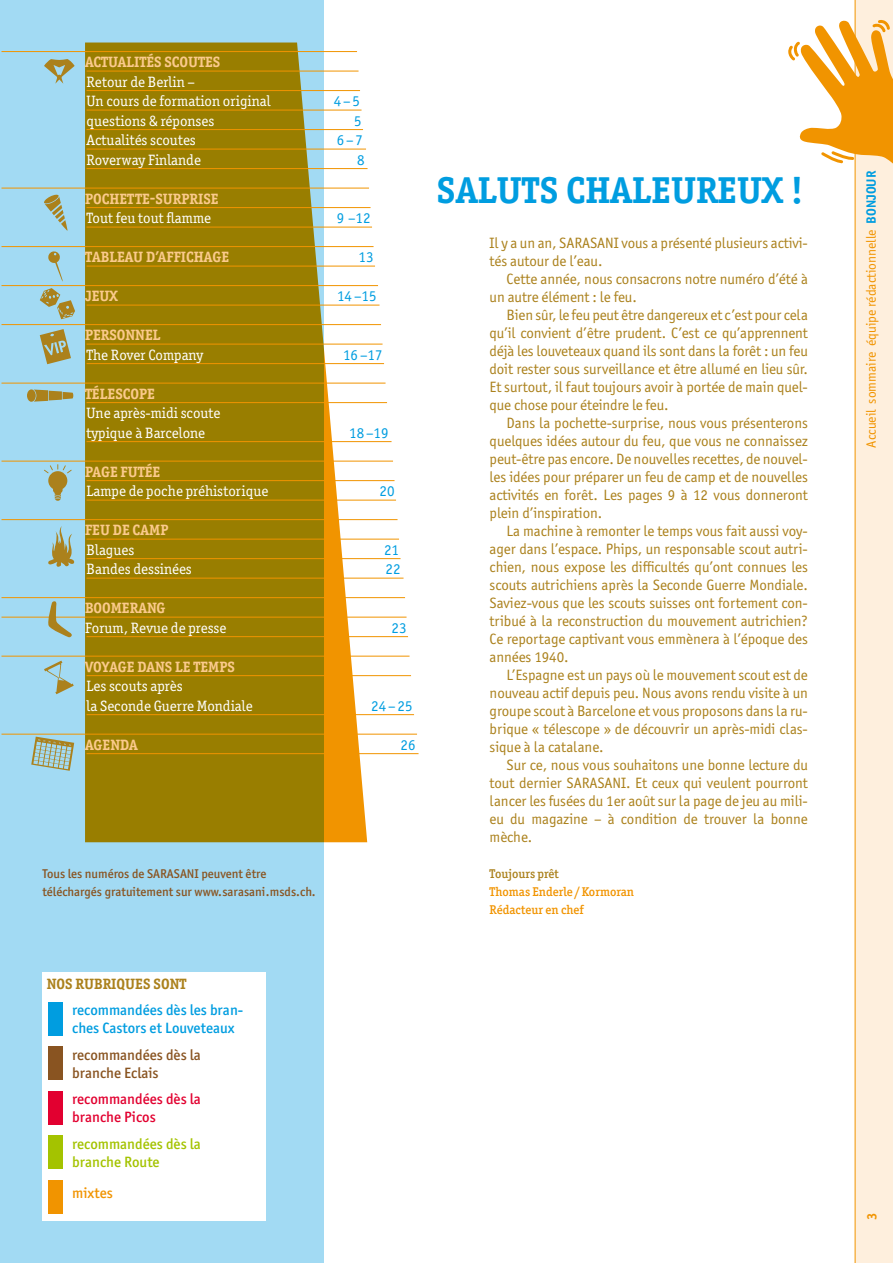
<style>
.page{position:relative;width:893px;height:1263px;background:#fff}
.page>*{position:absolute;margin:0;border:0;box-sizing:border-box;transform-origin:0 0}
.t1{font:700 37.5px "Officina Serif ITC Pro";letter-spacing:.075em;color:#009de0}
.t2{font:15px/18px "Officina Sans ITC Pro";letter-spacing:-.005em;color:#ab811c;text-align:justify}
.t3{font:15px/19.5px "Officina Serif ITC Pro";color:#fff}
.t4{font:700 15px "Officina Serif ITC Pro";letter-spacing:.075em;color:#fbca8c}
.t5{font:500 15px/18px "Officina Sans ITC Pro";color:#009de0}
.t6{font:15px "Officina Serif ITC Pro";color:#009de0}
.t7{font:500 15px/18px "Officina Sans ITC Pro";color:#895421}
.t8{font:500 15px/18px "Officina Sans ITC Pro";color:#e20030}
.t9{font:500 15px/18px "Officina Sans ITC Pro";color:#a4c300}
.t10{font:700 15px "Officina Serif ITC Pro";letter-spacing:.03em;color:#fbca8c}
.t11{font:700 15px "Officina Serif ITC Pro";letter-spacing:.04em;color:#ab811c}
.t12{font:500 15px "Officina Sans ITC Pro";color:#f19400}
.t13{font:13.5px "Officina Sans ITC Pro";color:#f19400}
.t14{font:700 13.5px "Officina Sans ITC Pro";color:#f19400}
.t15{font:500 12.75px/18px "Officina Sans ITC Pro";color:#895421}
.t16{font:500 12.75px/18px "Officina Serif ITC Pro";color:#f19400}
.t17{font:500 12.75px "Officina Serif ITC Pro";color:#ab811c}
.s1{font-weight:700;color:#009de0}
</style>
<div class="page">
<div style="left:855px;top:0;width:38px;height:1263px;background:#feefdd"></div>
<svg style="left:788px;top:19px;width:105px;height:147px"></svg>
<div style="left:0;top:0;width:323px;height:1263px;background:#a2daf3"></div>
<svg style="left:85px;top:43px;width:282px;height:799px;background:#a88e1e"></svg>
<hr style="left:2px;top:51px;width:355px;height:1px;background:#f19400">
<hr style="left:87px;top:71px;width:272px;height:1px;background:#f19400">
<hr style="left:87px;top:90px;width:273px;height:1px;background:#f19400">
<hr style="left:87px;top:110px;width:275px;height:1px;background:#f19400">
<hr style="left:87px;top:129px;width:276px;height:1px;background:#f19400">
<hr style="left:87px;top:149px;width:279px;height:1px;background:#f19400">
<hr style="left:87px;top:168px;width:281px;height:1px;background:#f19400">
<hr style="left:2px;top:188px;width:367px;height:1px;background:#f19400">
<hr style="left:87px;top:207px;width:284px;height:1px;background:#f19400">
<hr style="left:87px;top:227px;width:285px;height:1px;background:#f19400">
<hr style="left:2px;top:246px;width:372px;height:1px;background:#f19400">
<hr style="left:87px;top:266px;width:288px;height:1px;background:#f19400">
<hr style="left:2px;top:285px;width:376px;height:1px;background:#f19400">
<hr style="left:87px;top:305px;width:293px;height:1px;background:#f19400">
<hr style="left:2px;top:324px;width:379px;height:1px;background:#f19400">
<hr style="left:87px;top:344px;width:296px;height:1px;background:#f19400">
<hr style="left:87px;top:363px;width:297px;height:1px;background:#f19400">
<hr style="left:2px;top:383px;width:384px;height:1px;background:#f19400">
<hr style="left:87px;top:402px;width:300px;height:1px;background:#f19400">
<hr style="left:87px;top:441px;width:305px;height:1px;background:#f19400">
<hr style="left:2px;top:461px;width:391px;height:1px;background:#f19400">
<hr style="left:87px;top:480px;width:308px;height:1px;background:#f19400">
<hr style="left:87px;top:500px;width:309px;height:1px;background:#f19400">
<hr style="left:2px;top:519px;width:396px;height:1px;background:#f19400">
<hr style="left:87px;top:539px;width:312px;height:1px;background:#f19400">
<hr style="left:87px;top:558px;width:314px;height:1px;background:#f19400">
<hr style="left:87px;top:578px;width:317px;height:1px;background:#f19400">
<hr style="left:2px;top:597px;width:403px;height:1px;background:#f19400">
<hr style="left:2px;top:617px;width:405px;height:1px;background:#f19400">
<hr style="left:87px;top:636px;width:321px;height:1px;background:#f19400">
<hr style="left:2px;top:656px;width:408px;height:1px;background:#f19400">
<hr style="left:87px;top:675px;width:324px;height:1px;background:#f19400">
<hr style="left:87px;top:714px;width:327px;height:1px;background:#f19400">
<hr style="left:2px;top:734px;width:415px;height:1px;background:#f19400">
<hr style="left:87px;top:753px;width:332px;height:1px;background:#f19400">
<svg style="left:44px;top:59px;width:31px;height:25px"></svg>
<svg style="left:44px;top:194px;width:24px;height:37px"></svg>
<svg style="left:48px;top:251px;width:15px;height:31px"></svg>
<svg style="left:40px;top:288px;width:35px;height:31px"></svg>
<svg style="left:40px;top:329px;width:31px;height:35px"></svg>
<div style="left:27px;top:389px;width:9px;height:13px;background:#ab811c;border-radius:50%"></div>
<svg style="left:34px;top:390px;width:39px;height:12px"></svg>
<svg style="left:44px;top:464px;width:28px;height:37px"></svg>
<svg style="left:48px;top:526px;width:26px;height:41px"></svg>
<svg style="left:47px;top:601px;width:25px;height:37px"></svg>
<svg style="left:44px;top:661px;width:30px;height:33px"></svg>
<svg style="left:31px;top:737px;width:43px;height:34px"></svg>
<div style="left:43px;top:972px;width:223px;height:248px;background:#fff"></div>
<div style="left:48px;top:1002px;width:14px;height:33px;background:#009de0"></div>
<div style="left:48px;top:1046px;width:14px;height:34px;background:#895421"></div>
<div style="left:48px;top:1091px;width:14px;height:34px;background:#e20030"></div>
<div style="left:48px;top:1135px;width:14px;height:34px;background:#a4c300"></div>
<div style="left:48px;top:1180px;width:14px;height:34px;background:#f19400"></div>
<p class="t4" style="left:85px;top:53px;width:122px">ACTUALITÉS SCOUTES</p>
<p class="t3" style="left:87px;top:72px;width:186px">Retour de Berlin –<br>Un cours de formation original</p>
<p class="t6" style="left:334px;top:92px;width:28px">4–5</p>
<p class="t3" style="left:87px;top:111px;width:129px">questions &amp; réponses</p>
<p class="t6" style="left:354px;top:112px;width:9px">5</p>
<p class="t3" style="left:87px;top:130px;width:111px">Actualités scoutes</p>
<p class="t6" style="left:337px;top:131px;width:28px">6–7</p>
<p class="t3" style="left:87px;top:150px;width:116px">Roverway Finlande</p>
<p class="t6" style="left:357px;top:151px;width:9px">8</p>
<p class="t4" style="left:85px;top:189px;width:43px">POCHETTE</p>
<p class="t4" style="left:150px;top:189px;width:62px">-SURPRISE</p>
<p class="t3" style="left:87px;top:208px;width:126px">Tout feu tout flamme</p>
<p class="t6" style="left:337px;top:209px;width:35px">9 –12</p>
<p class="t10" style="left:85px;top:248px;width:145px">TABLEAU D’AFFICHAGE</p>
<p class="t6" style="left:359px;top:248px;width:16px">13</p>
<p class="t4" style="left:85px;top:287px;width:34px">JEUX</p>
<p class="t6" style="left:337px;top:287px;width:41px">14–15</p>
<p class="t4" style="left:85px;top:326px;width:51px">PERSONNEL</p>
<p class="t3" style="left:87px;top:345px;width:118px">The Rover Company</p>
<p class="t6" style="left:343px;top:346px;width:41px">16–17</p>
<p class="t4" style="left:85px;top:384px;width:70px">TÉLESCOPE</p>
<p class="t3" style="left:87px;top:403px;width:135px">Une après-midi scoute typique à Barcelone</p>
<p class="t6" style="left:349px;top:424px;width:41px">18–19</p>
<p class="t4" style="left:85px;top:462px;width:76px">PAGE FUTÉE</p>
<p class="t3" style="left:87px;top:481px;width:183px">Lampe de poche préhistorique</p>
<p class="t6" style="left:380px;top:482px;width:16px">20</p>
<p class="t4" style="left:85px;top:521px;width:85px">FEU DE CAMP</p>
<p class="t3" style="left:87px;top:540px;width:49px">Blagues</p>
<p class="t6" style="left:384px;top:541px;width:16px">21</p>
<p class="t3" style="left:87px;top:559px;width:107px">Bandes dessinées</p>
<p class="t6" style="left:386px;top:560px;width:16px">22</p>
<p class="t4" style="left:85px;top:599px;width:82px">BOOMERANG</p>
<p class="t3" style="left:85px;top:618px;width:143px">Forum, Revue de presse</p>
<p class="t6" style="left:392px;top:619px;width:16px">23</p>
<p class="t4" style="left:85px;top:657px;width:150px">VOYAGE DANS LE TEMPS</p>
<p class="t3" style="left:87px;top:676px;width:168px">Les scouts après<br>la Seconde Guerre Mondiale</p>
<p class="t6" style="left:371px;top:697px;width:43px">24–25</p>
<p class="t4" style="left:85px;top:735px;width:53px">AGENDA</p>
<p class="t6" style="left:401px;top:736px;width:16px">26</p>
<p class="t15" style="left:43px;top:865px;width:275px">Tous les numéros de SARASANI peuvent être téléchargés gratuitement sur www.sarasani.msds.ch.</p>
<h1 class="t1" style="left:437px;top:167px;width:368px">SALUTS CHALE UREUX !</h1>
<p class="t2" style="left:490px;top:234px;width:320px">Il y a un an, SARASANI vous a présenté plusieurs activi&shy;tés autour de l’eau.</p>
<p class="t2" style="left:490px;top:270px;width:320px;text-indent:17px">Cette année, nous consacrons notre numéro d’été à un autre élément : le feu.</p>
<p class="t2" style="left:490px;top:306px;width:320px;text-indent:17px">Bien sûr, le feu peut être dangereux et c’est pour cela qu’il convient d’être prudent. C’est ce qu’apprennent déjà les louveteaux quand ils sont dans la forêt : un feu doit rester sous surveillance et être allumé en lieu sûr.<br>Et surtout, il faut toujours avoir à portée de main quel&shy;que chose pour éteindre le feu.</p>
<p class="t2" style="left:490px;top:414px;width:320px;text-indent:17px">Dans la pochette-surprise, nous vous présenterons quelques idées autour du feu, que vous ne connaissez peut-être pas encore. De nouvelles recettes, de nouvel&shy;les idées pour préparer un feu de camp et de nouvelles activités en forêt. Les pages 9 à 12 vous donneront plein d’inspiration.</p>
<p class="t2" style="left:490px;top:522px;width:320px;text-indent:17px">La machine à remonter le temps vous fait aussi voy&shy;ager dans l’espace. Phips, un responsable scout autri&shy;chien, nous expose les difficultés qu’ont connues les scouts autrichiens après la Seconde Guerre Mondiale.<br>Saviez-vous que les scouts suisses ont fortement con&shy;tribué à la reconstruction du mouvement autrichien?<br>Ce reportage captivant vous emmènera à l’époque des années 1940.</p>
<p class="t2" style="left:490px;top:666px;width:320px;text-indent:17px">L’Espagne est un pays où le mouvement scout est de nouveau actif depuis peu. Nous avons rendu visite à un groupe scout à Barcelone et vous proposons dans la ru&shy;brique « télescope » de découvrir un après-midi clas&shy;sique à la catalane.</p>
<p class="t2" style="left:490px;top:756px;width:320px;text-indent:17px">Sur ce, nous vous souhaitons une bonne lecture du tout dernier SARASANI. Et ceux qui veulent pourront lancer les fusées du 1er août sur la page de jeu au mili&shy;eu du magazine – à condition de trouver la bonne mèche.</p>
<p class="t17" style="left:490px;top:866px;width:71px">Toujours prêt</p>
<p class="t16" style="left:490px;top:883px;width:146px">Thomas Enderle /Kormoran<br>Rédacteur en chef</p>
<p class="t11" style="left:47px;top:975px;width:133px">NOS RUBRIQUES SONT</p>
<p class="t5" style="left:72px;top:1001px;width:172px">recommandées dès les bran&shy;ches Castors et Louveteaux</p>
<p class="t7" style="left:72px;top:1046px;width:130px">recommandées dès la branche Eclais</p>
<p class="t8" style="left:72px;top:1090px;width:130px">recommandées dès la branche Picos</p>
<p class="t9" style="left:72px;top:1135px;width:130px">recommandées dès la branche Route</p>
<p class="t12" style="left:72px;top:1183px;width:42px">mixtes</p>
<p class="t13" style="left:863px;top:448px;width:278px;rotate:-90deg">Accueil sommaire équipe rédactionnelle <span class="s1">Bonjour</span></p>
<p class="t14" style="left:863px;top:1220px;width:9px;rotate:-90deg">3</p>
</div>
